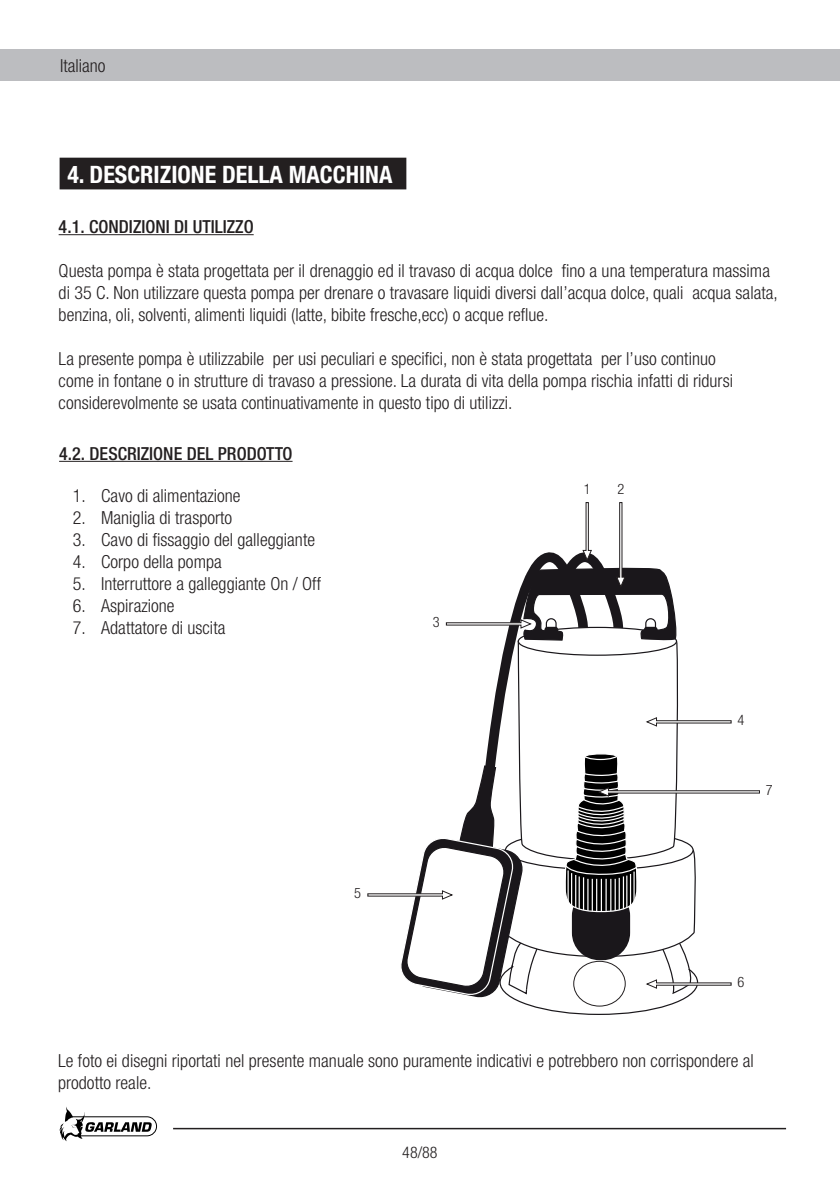
<style>
.page{position:relative;width:840px;height:1191px;background:#fff}
.page>*{position:absolute;margin:0;border:0;box-sizing:border-box;transform-origin:0 0}
.t1{font:700 condensed 24px "Helvetica Neue";color:#fff}
.t2{font:300 condensed 18px/22px "Helvetica Neue";color:#231f20}
.t3{font:500 condensed 18px "Helvetica Neue";color:#231f20}
.t4{font:300 condensed 16px "Helvetica Neue";color:#231f20}
.t5{font:300 condensed 14.4px "Helvetica Neue";color:#231f20}
</style>
<div class="page">
<div style="left:0;top:50px;width:839px;height:31px;background:#bcbdc0"></div>
<svg style="left:59px;top:1107px;width:98px;height:34px"></svg>
<hr style="left:173px;top:1127px;width:612px;height:2px;background:#231f20">
<hr style="left:59px;top:234px;width:194px;height:1px;background:#231f20">
<div style="left:61px;top:159px;width:344px;height:29px;background:#231f20"></div>
<div style="left:60px;top:158px;width:346px;height:31px;border:2px solid #231f20"></div>
<hr style="left:59px;top:461px;width:233px;height:1px;background:#231f20">
<svg style="left:367px;top:502px;width:392px;height:513px"></svg>
<div style="left:573px;top:960px;width:52px;height:46px;border:1px solid #231f20;border-radius:50%"></div>
<p class="t2" style="left:60px;top:55px;width:47px">Italiano</p>
<h1 class="t1" style="left:67px;top:160px;width:326px">4. DESCRIZIONE DELLA MACCHINA</h1>
<p class="t3" style="left:59px;top:216px;width:196px">4.1. CONDIZIONI DI UTILIZZO</p>
<p class="t2" style="left:59px;top:259px;width:720px">Questa pompa è stata progettata per il drenaggio ed il travaso di acqua dolce fino a una temperatura massima di 35 C. Non utilizzare questa pompa per drenare o travasare liquidi diversi dall’acqua dolce, quali acqua salata, benzina, oli, solventi, alimenti liquidi (latte, bibite fresche,ecc) o acque reflue.</p>
<p class="t2" style="left:59px;top:347px;width:675px">La presente pompa è utilizzabile per usi peculiari e specifici, non è stata progettata per l’uso continuo come in fontane o in strutture di travaso a pressione. La durata di vita della pompa rischia infatti di ridursi considerevolmente se usata continuativamente in questo tipo di utilizzi.</p>
<p class="t3" style="left:59px;top:442px;width:235px">4.2. DESCRIZIONE DEL PRODOTTO</p>
<p class="t2" style="left:73px;top:484px;width:169px">1. Cavo di alimentazione</p>
<p class="t2" style="left:73px;top:506px;width:161px">2. Maniglia di trasporto</p>
<p class="t2" style="left:73px;top:528px;width:244px">3. Cavo di fissaggio del galleggiante</p>
<p class="t2" style="left:73px;top:550px;width:150px">4. Corpo della pompa</p>
<p class="t2" style="left:73px;top:572px;width:250px">5. Interruttore a galleggiante On / Off</p>
<p class="t2" style="left:73px;top:594px;width:103px">6. Aspirazione</p>
<p class="t2" style="left:73px;top:616px;width:154px">7. Adattatore di uscita</p>
<p class="t5" style="left:432px;top:613px;width:8px">3</p>
<p class="t5" style="left:583px;top:481px;width:8px">1</p>
<p class="t5" style="left:617px;top:481px;width:8px">2</p>
<p class="t5" style="left:737px;top:711px;width:8px">4</p>
<p class="t5" style="left:765px;top:781px;width:8px">7</p>
<p class="t5" style="left:354px;top:884px;width:8px">5</p>
<p class="t5" style="left:737px;top:973px;width:8px">6</p>
<p class="t2" style="left:58px;top:1050px;width:696px">Le foto ei disegni riportati nel presente manuale sono puramente indicativi e potrebbero non corrispondere al prodotto reale.</p>
<p class="t4" style="left:402px;top:1143px;width:37px">48/88</p>
</div>
